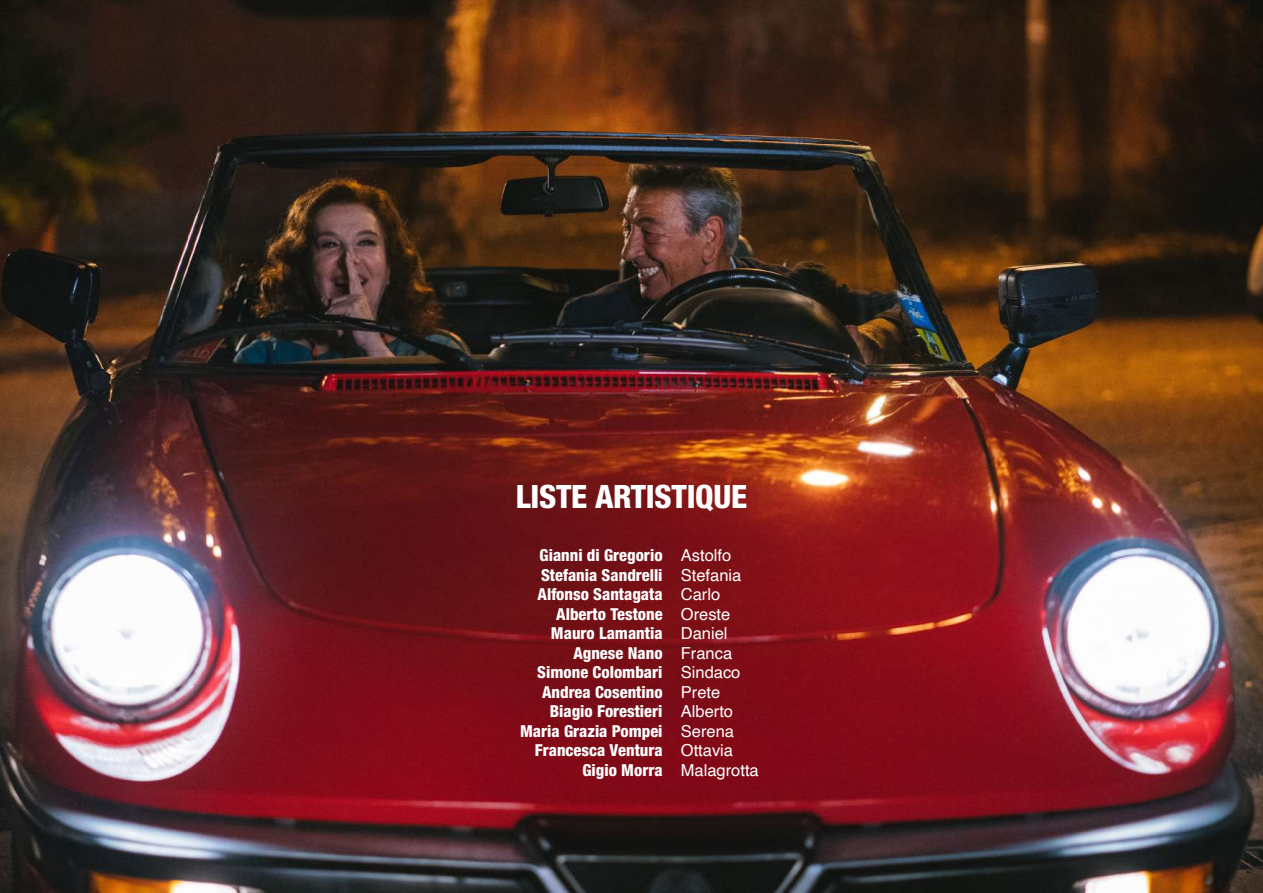
<style>
.page{position:relative;width:1263px;height:893px;background:#fff}
.page>*{position:absolute;margin:0;border:0;box-sizing:border-box;transform-origin:0 0}
.t1{font:800 condensed 32.25px "Helvetica Neue LT Std";letter-spacing:-.01em;color:#fff}
.t2{font:800 condensed 16.5px/19.5px "Helvetica Neue LT Std";color:#fff;text-align:right}
.t3{font:16.5px/19.5px "Helvetica";color:#fff}
</style>
<div class="page">
<img style="left:0;top:0;width:1263px;height:893px">
<h1 class="t1" style="left:516px;top:476px;width:233px">LISTE ARTISTIQUE</h1>
<p class="t2" style="left:520px;top:545px;width:144px">Gianni di Gregorio<br>Stefania Sandrelli<br>Alfonso Santagata<br>Alberto Testone<br>Mauro Lamantia<br>Agnese Nano<br>Simone Colombari<br>Andrea Cosentino<br>Biagio Forestieri<br>Maria Grazia Pompei<br>Francesca Ventura<br>Gigio Morra</p>
<p class="t3" style="left:681px;top:546px;width:79px">Astolfo<br>Stefania<br>Carlo<br>Oreste<br>Daniel<br>Franca<br>Sindaco<br>Prete<br>Alberto<br>Serena<br>Ottavia<br>Malagrotta</p>
</div>
